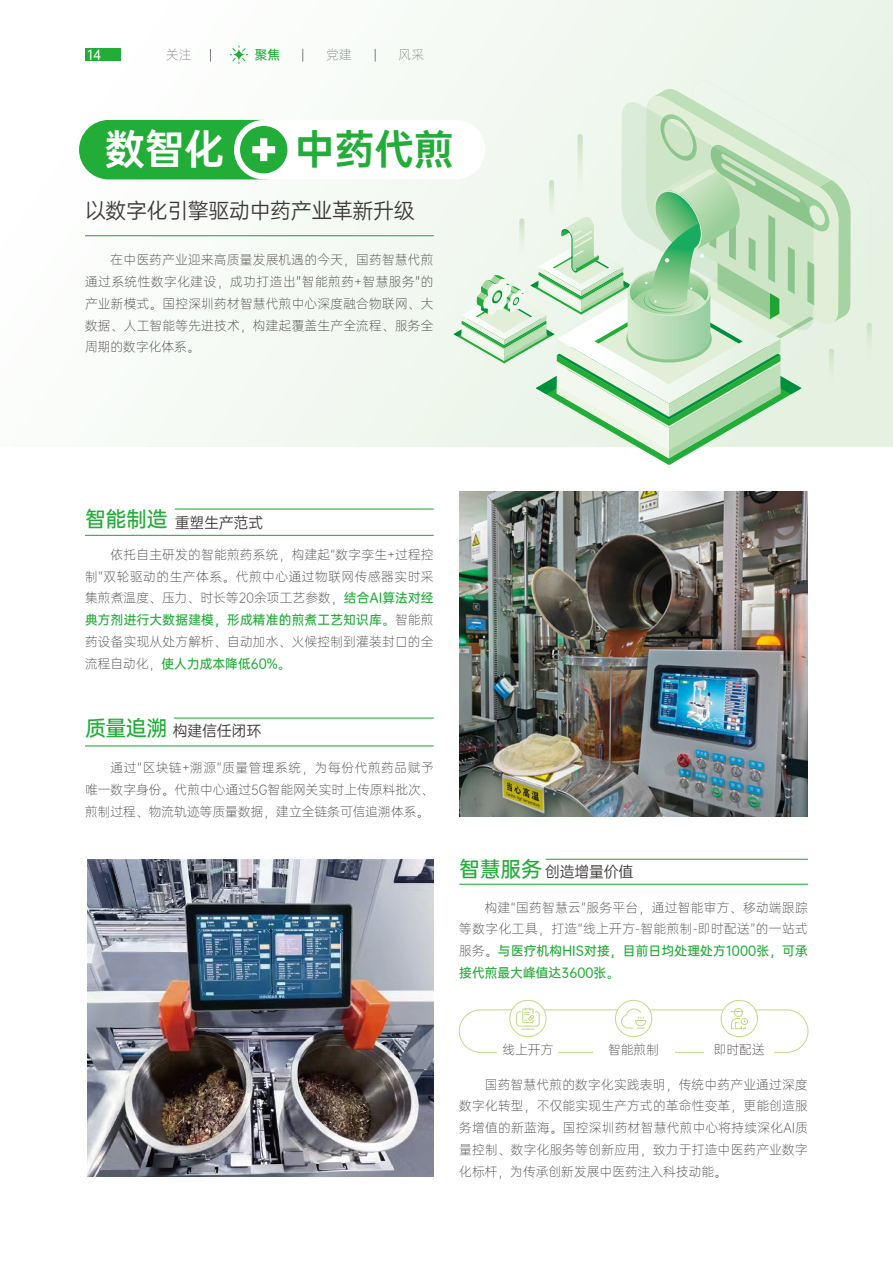
<style>
.page{position:relative;width:893px;height:1263px;background:#fff}
.page>*{position:absolute;margin:0;border:0;box-sizing:border-box;transform-origin:0 0}
.t1{font:40.5px "OPPO Sans B";color:#22ac38}
.t2{font:40.5px "OPPO Sans B";color:#fff}
.t3{font:21px "OPPO Sans R";letter-spacing:-.02em;color:#3e3a39}
.t4{font:15px "OPPO Sans R";letter-spacing:-.02em;color:#3e3a39}
.t5{font:12.75px/21.8px "OPPO Sans L";letter-spacing:.015em;color:#3e3a39;text-align:justify}
.t6{font:12.75px/21.8px "OPPO Sans M";letter-spacing:.01em;color:#22ac38}
.t7{font:12.75px "OPPO Sans L";color:#7d7d7d}
.t8{font:12.75px "OPPO Sans M";color:#fff}
.s1{font-family:"OPPO Sans M";font-size:21px;color:#22ac38}
.s2{font-family:"OPPO Sans M";color:#22ac38}
.s3{font-family:"OPPO Sans L";color:#3e3a39}
</style>
<div class="page">
<div style="left:0;top:0;width:893px;height:446px;background:#f7fbf6"></div>
<div style="left:459px;top:1009px;width:349px;height:44px;border:1px solid #c1db81;border-radius:21px"></div>
<div style="left:85px;top:48px;width:35px;height:13px;background:#22ac38"></div>
<svg style="left:210px;top:49px;width:1px;height:13px"></svg>
<svg style="left:303px;top:49px;width:1px;height:13px"></svg>
<svg style="left:375px;top:49px;width:1px;height:13px"></svg>
<svg style="left:230px;top:46px;width:18px;height:18px"></svg>
<hr style="left:85px;top:235px;width:349px;height:1px;background:#22ac38">
<img style="left:459px;top:492px;width:349px;height:324px">
<img style="left:88px;top:859px;width:346px;height:317px">
<hr style="left:85px;top:535px;width:349px;height:1px;background:#22ac38">
<hr style="left:175px;top:508px;width:259px;height:2px;background:#22ac38">
<hr style="left:85px;top:745px;width:349px;height:1px;background:#22ac38">
<hr style="left:174px;top:717px;width:260px;height:2px;background:#22ac38">
<hr style="left:459px;top:884px;width:349px;height:1px;background:#22ac38">
<hr style="left:546px;top:859px;width:262px;height:1px;background:#22ac38">
<svg style="left:510px;top:1000px;width:36px;height:37px"></svg>
<div style="left:509px;top:1000px;width:37px;height:37px;border:1px solid #c1db81;border-radius:50%"></div>
<svg style="left:615px;top:1000px;width:37px;height:37px"></svg>
<div style="left:615px;top:1000px;width:37px;height:37px;border:1px solid #c1db81;border-radius:50%"></div>
<div style="left:721px;top:1000px;width:36px;height:37px;background:#fff;border-radius:50%"></div>
<div style="left:721px;top:1000px;width:37px;height:37px;border:1px solid #c1db81;border-radius:50%"></div>
<div style="left:498px;top:1040px;width:60px;height:19px;background:#fff"></div>
<div style="left:593px;top:1040px;width:81px;height:19px;background:#fff"></div>
<div style="left:704px;top:1040px;width:70px;height:19px;background:#fff"></div>
<div style="left:516px;top:1011px;width:24px;height:15px;border:1px solid #c1db81;border-radius:3px"></div>
<svg style="left:522px;top:1029px;width:12px;height:1px"></svg>
<div style="left:522px;top:1008px;width:11px;height:15px;border:1px solid #c1db81"></div>
<svg style="left:525px;top:1008px;width:10px;height:14px"></svg>
<svg style="left:621px;top:1008px;width:25px;height:21px"></svg>
<div style="left:734px;top:1008px;width:9px;height:9px;border:1px solid #c1db81;border-radius:50%"></div>
<div style="left:741px;top:1018px;width:7px;height:7px;border:1px solid #c1db81;border-radius:50%"></div>
<svg style="left:731px;top:1011px;width:15px;height:18px"></svg>
<svg style="left:453px;top:80px;width:419px;height:385px"></svg>
<div style="left:79px;top:120px;width:214px;height:59px;background:#22ac38;border-radius:30px"></div>
<div style="left:234px;top:120px;width:251px;height:59px;background:#fff;border-radius:30px"></div>
<div style="left:240px;top:126px;width:47px;height:47px;background:#22ac38;border-radius:50%"></div>
<svg style="left:252px;top:138px;width:23px;height:23px"></svg>
<p class="t8" style="left:88px;top:44px;width:15px">14</p>
<p class="t7" style="left:166px;top:45px;width:27px">关注</p>
<p class="t6" style="left:255px;top:43px;width:27px">聚焦</p>
<p class="t7" style="left:326px;top:45px;width:27px">党建</p>
<p class="t7" style="left:399px;top:45px;width:27px">风采</p>
<h1 class="t2" style="left:105px;top:114px;width:121px">数智化</h1>
<h1 class="t1" style="left:295px;top:114px;width:161px">中药代煎</h1>
<h2 class="t3" style="left:85px;top:194px;width:331px">以数字化引擎驱动中药产业革新升级</h2>
<p class="t5" style="left:85px;top:248px;width:350px;text-indent:26px">在中医药产业迎来高质量发展机遇的今天，国药智慧代煎通过系统性数字化建设，成功打造出"智能煎药+智慧服务"的产业新模式。国控深圳药材智慧代煎中心深度融合物联网、大数据、人工智能等先进技术，构建起覆盖生产全流程、服务全周期的数字化体系。</p>
<p class="t4" style="left:85px;top:511px;width:180px"><span class="s1">智能制造</span>重塑生产范式</p>
<p class="t5" style="left:85px;top:543px;width:350px;text-indent:26px">依托自主研发的智能煎药系统，构建起“数字孪生+过程控制”双轮驱动的生产体系。代煎中心通过物联网传感器实时采集煎煮温度、压力、时长等20余项工艺参数，<span class="s2">结合AI算法对经</span></p>
<p class="t6" style="left:85px;top:608px;width:350px">典方剂进行大数据建模，形成精准的煎煮工艺知识库。<span class="s3">智能煎</span></p>
<p class="t5" style="left:85px;top:630px;width:350px">药设备实现从处方解析、自动加水、火候控制到灌装封口的全</p>
<p class="t6" style="left:85px;top:652px;width:207px"><span class="s3">流程自动化，</span>使人力成本降低60%。</p>
<p class="t4" style="left:85px;top:719px;width:178px"><span class="s1">质量追溯</span>构建信任闭环</p>
<p class="t5" style="left:85px;top:756px;width:350px;text-indent:26px">通过“区块链+溯源”质量管理系统，为每份代煎药品赋予唯一数字身份。代煎中心通过5G智能网关实时上传原料批次、煎制过程、物流轨迹等质量数据，建立全链条可信追溯体系。</p>
<p class="t4" style="left:459px;top:860px;width:176px"><span class="s1">智慧服务</span>创造增量价值</p>
<p class="t5" style="left:459px;top:896px;width:350px;text-align:right">构建“国药智慧云”服务平台，通过智能审方、移动端跟踪<br>等数字化工具，打造“线上开方-智能煎制-即时配送”的一站式</p>
<p class="t6" style="left:459px;top:939px;width:350px"><span class="s3">服务。</span>与医疗机构HIS对接，目前日均处理处方1000张，可承接代煎最大峰值达3600张。</p>
<p class="t5" style="left:502px;top:1038px;width:52px">线上开方</p>
<p class="t5" style="left:608px;top:1038px;width:52px">智能煎制</p>
<p class="t5" style="left:714px;top:1038px;width:52px">即时配送</p>
<p class="t5" style="left:459px;top:1073px;width:350px;text-indent:26px">国药智慧代煎的数字化实践表明，传统中药产业通过深度数字化转型，不仅能实现生产方式的革命性变革，更能创造服务增值的新蓝海。国控深圳药材智慧代煎中心将持续深化AI质量控制、数字化服务等创新应用，致力于打造中医药产业数字化标杆，为传承创新发展中医药注入科技动能。</p>
</div>
